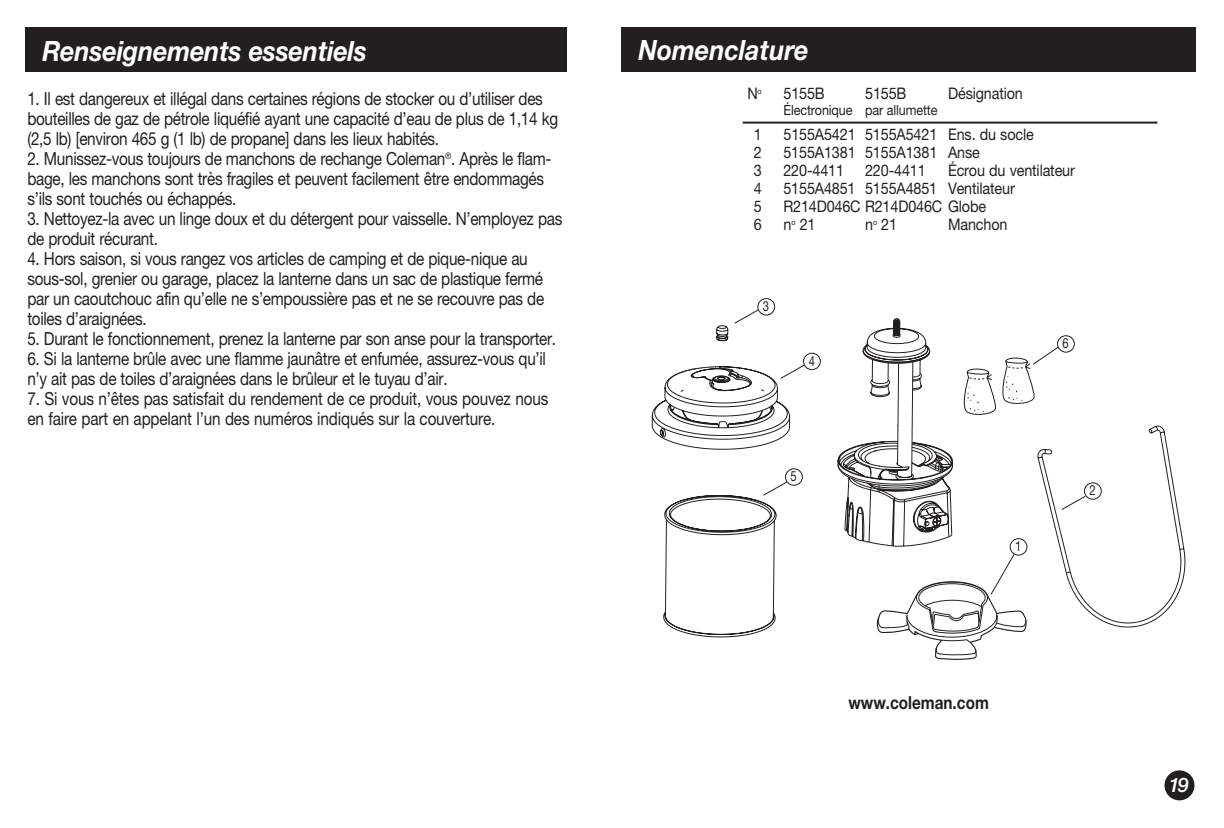
<style>
.page{position:relative;width:1224px;height:828px;background:#fff}
.page>*{position:absolute;margin:0;border:0;box-sizing:border-box;transform-origin:0 0}
.t1{font:italic 700 28px "Helvetica Neue LT Std";letter-spacing:-.01em;color:#fff;scale:.9 1}
.t2{font:italic 500 20px "Helvetica Neue LT Std";color:#fff}
.t3{font:18px/20px "Helvetica Neue LT Std";letter-spacing:-.02em;color:#231f20;scale:.85 1}
.t4{font:700 18px "Helvetica Neue LT Std";color:#231f20;scale:.85 1}
.t5{font:16px "Helvetica Neue LT Std";letter-spacing:-.01em;color:#231f20;scale:.9 1}
.t6{font:14px "Helvetica Neue LT Std";letter-spacing:-.01em;color:#231f20;scale:.9 1}
.t7{font:14px "Helvetica Neue LT Std";letter-spacing:-.01em;color:#231f20;scale:.8 1}
</style>
<div class="page">
<div style="left:621px;top:27px;width:574px;height:45px;background:#231f20"></div>
<hr style="left:743px;top:122px;width:414px;height:2px;background:#231f20">
<div style="left:1164px;top:770px;width:30px;height:30px;background:#231f20;border-radius:50%"></div>
<div style="left:25px;top:27px;width:541px;height:45px;background:#231f20"></div>
<svg style="left:963px;top:371px;width:222px;height:256px"></svg>
<div style="left:1084px;top:482px;width:18px;height:18px;border:1px solid #231f20;border-radius:50%"></div>
<div style="left:757px;top:298px;width:18px;height:17px;border:1px solid #231f20;border-radius:50%"></div>
<div style="left:1057px;top:335px;width:18px;height:18px;border:1px solid #231f20;border-radius:50%"></div>
<svg style="left:652px;top:309px;width:301px;height:238px"></svg>
<svg style="left:1061px;top:495px;width:26px;height:16px"></svg>
<svg style="left:967px;top:346px;width:93px;height:67px"></svg>
<div style="left:1010px;top:538px;width:17px;height:17px;border:1px solid #231f20;border-radius:50%"></div>
<svg style="left:877px;top:553px;width:150px;height:107px"></svg>
<h1 class="t1" style="left:42px;top:34px;width:362px">Renseignements essentiels</h1>
<p class="t3" style="left:27px;top:88px;width:626px">1. Il est dangereux et illégal dans certaines régions de stocker ou d’utiliser des bouteilles de gaz de pétrole liquéfié ayant une capacité d’eau de plus de 1,14 kg (2,5 lb) [environ 465 g (1 lb) de propane] dans les lieux habités.</p>
<p class="t3" style="left:27px;top:148px;width:618px">2. Munissez-vous toujours de manchons de rechange Coleman<sup>®</sup>. Après le flam&shy;bage, les manchons sont très fragiles et peuvent facilement être endommagés s’ils sont touchés ou échappés.</p>
<p class="t3" style="left:27px;top:208px;width:631px">3. Nettoyez-la avec un linge doux et du détergent pour vaisselle. N’employez pas de produit récurant.</p>
<p class="t3" style="left:27px;top:248px;width:610px">4. Hors saison, si vous rangez vos articles de camping et de pique-nique au sous-sol, grenier ou garage, placez la lanterne dans un sac de plastique fermé par un caoutchouc afin qu’elle ne s’empoussière pas et ne se recouvre pas de toiles d’araignées.</p>
<p class="t3" style="left:27px;top:328px;width:624px">5. Durant le fonctionnement, prenez la lanterne par son anse pour la transporter.</p>
<p class="t3" style="left:27px;top:348px;width:612px">6. Si la lanterne brûle avec une flamme jaunâtre et enfumée, assurez-vous qu’il n’y ait pas de toiles d’araignées dans le brûleur et le tuyau d’air.</p>
<p class="t3" style="left:27px;top:388px;width:614px">7. Si vous n’êtes pas satisfait du rendement de ce produit, vous pouvez nous en faire part en appelant l’un des numéros indiqués sur la couverture.</p>
<h1 class="t1" style="left:638px;top:32px;width:191px">Nomenclature</h1>
<p class="t5" style="left:747px;top:84px;width:17px">N<sup>o</sup></p>
<p class="t5" style="left:783px;top:84px;width:47px">5155B</p>
<p class="t5" style="left:865px;top:84px;width:47px">5155B</p>
<p class="t5" style="left:948px;top:84px;width:85px">Désignation</p>
<p class="t6" style="left:783px;top:102px;width:173px">Électronique par allumette</p>
<p class="t5" style="left:754px;top:125px;width:10px">1</p>
<p class="t5" style="left:783px;top:125px;width:280px">5155A5421 5155A5421 Ens. du socle</p>
<p class="t5" style="left:754px;top:143px;width:10px">2</p>
<p class="t5" style="left:783px;top:143px;width:220px">5155A1381 5155A1381 Anse</p>
<p class="t5" style="left:754px;top:161px;width:10px">3</p>
<p class="t5" style="left:783px;top:161px;width:69px">220-4411</p>
<p class="t5" style="left:865px;top:161px;width:69px">220-4411</p>
<p class="t5" style="left:948px;top:161px;width:142px">Écrou du ventilateur</p>
<p class="t5" style="left:754px;top:179px;width:10px">4</p>
<p class="t5" style="left:783px;top:179px;width:259px">5155A4851 5155A4851 Ventilateur</p>
<p class="t5" style="left:754px;top:197px;width:10px">5</p>
<p class="t5" style="left:783px;top:197px;width:227px">R214D046C R214D046C Globe</p>
<p class="t5" style="left:754px;top:215px;width:10px">6</p>
<p class="t5" style="left:783px;top:215px;width:37px">n<sup>o</sup> 21</p>
<p class="t5" style="left:865px;top:215px;width:37px">n<sup>o</sup> 21</p>
<p class="t5" style="left:948px;top:215px;width:68px">Manchon</p>
<p class="t7" style="left:763px;top:298px;width:9px">3</p>
<p class="t7" style="left:809px;top:352px;width:9px">4</p>
<p class="t7" style="left:1062px;top:335px;width:9px">6</p>
<p class="t7" style="left:790px;top:468px;width:9px">5</p>
<p class="t7" style="left:1015px;top:538px;width:9px">1</p>
<p class="t7" style="left:1090px;top:482px;width:9px">2</p>
<p class="t4" style="left:848px;top:691px;width:167px">www.coleman.com</p>
<p class="t2" style="left:1169px;top:773px;width:22px">19</p>
</div>
